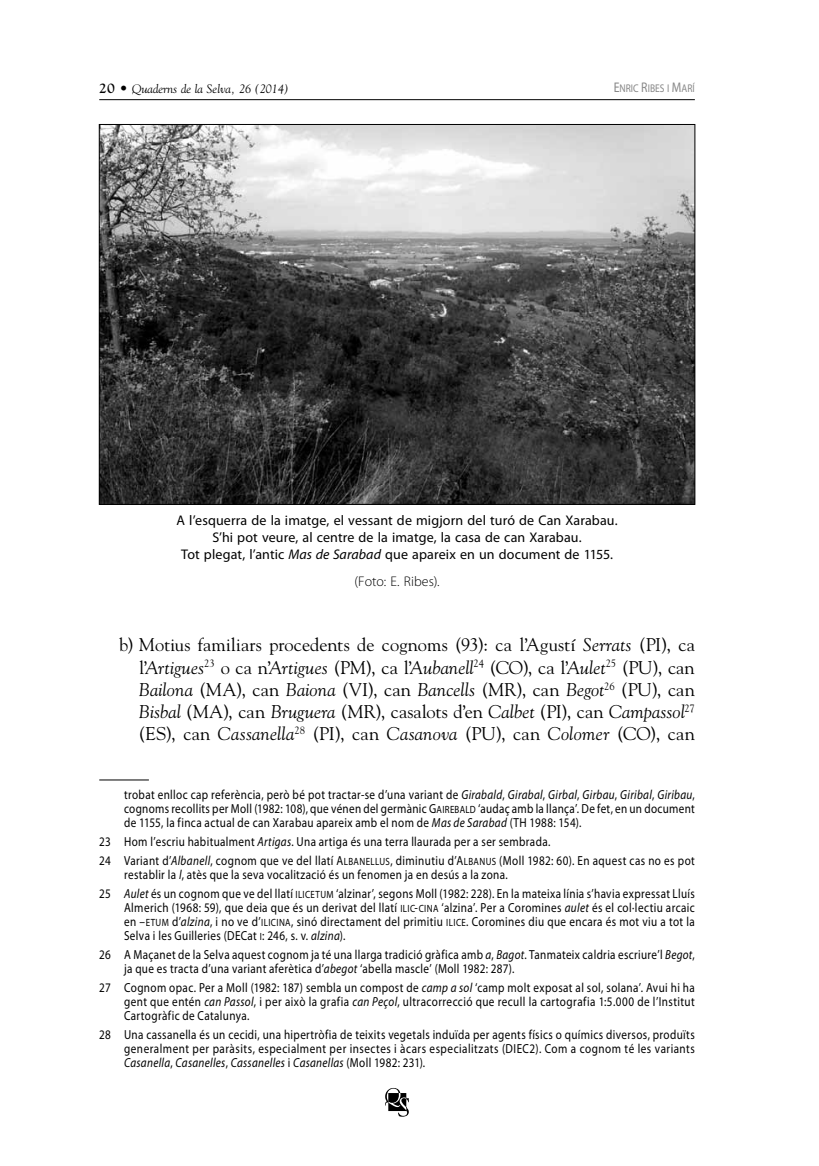
<style>
.page{position:relative;width:819px;height:1166px;background:#fff}
.page>*{position:absolute;margin:0;border:0;box-sizing:border-box;transform-origin:0 0}
.t1{font:18.38px/22.1px "Goudy Std";letter-spacing:.005em;color:#000;text-align:justify}
.t2{font:14px/16.8px "Myriad Pro";letter-spacing:.005em;color:#000;text-align:center}
.t3{font:300 14px "Myriad Pro";color:#000}
.t4{font:13.12px/14px "Myriad Pro";letter-spacing:.035em;color:#000;text-align:justify;scale:.85 1}
.t5{font:italic 12.25px "Goudy Std";letter-spacing:-.005em;color:#000}
.t6{font:11.2px "Myriad Pro Regular SC800";color:#878787;scale:.85 1}
.s1{font-weight:700;font-style:normal;font-size:14px}
.s2{font-size:14px}
.s3{font-style:italic}
.s4{font-family:"Myriad Pro Regular SC800"}
.s5{font-family:"Myriad Pro Regular SC800";font-size:10.5px}
</style>
<div class="page">
<svg style="left:385px;top:1088px;width:24px;height:28px"></svg>
<hr style="left:99px;top:99px;width:595px;height:1px;background:#000">
<hr style="left:99px;top:780px;width:50px;height:1px;background:#000">
<img style="left:101px;top:126px;width:592px;height:377px">
<p class="t5" style="left:99px;top:81px;width:191px"><span class="s1">20 •</span> Quaderns de la Selva, 26 (2014)</p>
<p class="t6" style="left:613px;top:82px;width:97px"><span class="s2">E</span>NRIC <span class="s2">R</span>IBES I <span class="s2">M</span>ARÍ</p>
<p class="t2" style="left:176px;top:512px;width:442px">A l’esquerra de la imatge, el vessant de migjorn del turó de Can Xarabau.<br>S’hi pot veure, al centre de la imatge, la casa de can Xarabau.<br>Tot plegat, l’antic <span class="s3">Mas de Sarabad</span> que apareix en un document de 1155.</p>
<p class="t3" style="left:354px;top:573px;width:86px">(Foto: E. Ribes).</p>
<p class="t1" style="left:139px;top:634px;width:557px;text-indent:-20px">b) Motius familiars procedents de cognoms (93): ca l’Agustí <span class="s3">Serrats</span> (PI), ca l’<span class="s3">Artigues</span><sup>23</sup> o ca n’<span class="s3">Artigues</span> (PM), ca l’<span class="s3">Aubanell</span><sup>24</sup> (CO), ca l’<span class="s3">Aulet</span><sup>25</sup> (PU), can <span class="s3">Bailona</span> (MA), can <span class="s3">Baiona</span> (VI), can <span class="s3">Bancells</span> (MR), can <span class="s3">Begot</span><sup>26</sup> (PU), can <span class="s3">Bisbal</span> (MA), can <span class="s3">Bruguera</span> (MR), casalots d’en <span class="s3">Calbet</span> (PI), can <span class="s3">Campassol</span><sup>27 </sup>(ES), can <span class="s3">Cassanella</span><sup>28</sup> (PI), can <span class="s3">Casanova</span> (PU), can <span class="s3">Colomer</span> (CO), can</p>
<p class="t4" style="left:124px;top:787px;width:673px">trobat enlloc cap referència, però bé pot tractar-se d’una variant de <span class="s3">Girabald</span>, <span class="s3">Girabal</span>, <span class="s3">Girbal</span>, <span class="s3">Girbau</span>, <span class="s3">Giribal</span>, <span class="s3">Giribau</span>, cognoms recollits per Moll (1982: 108), que vénen del germànic <span class="s4">G</span><span class="s5">AIREBALD</span> ‘audaç amb la llança’. De fet, en un document de 1155, la finca actual de can Xarabau apareix amb el nom de <span class="s3">Mas de Sarabad</span> (TH 1988: 154).</p>
<p class="t4" style="left:99px;top:832px;width:702px;line-height:18.9px">23 Hom l’escriu habitualment <span class="s3">Artigas</span>. Una artiga és una terra llaurada per a ser sembrada.<br>24 Variant d’<span class="s3">Albanell</span>, cognom que ve del llatí <span class="s4">A</span><span class="s5">LBANELLUS</span>, diminutiu d’<span class="s4">A</span><span class="s5">LBANUS</span> (Moll 1982: 60). En aquest cas no es pot</p>
<p class="t4" style="left:99px;top:865px;width:702px;line-height:18.9px;text-indent:25px">restablir la <span class="s3">l</span>, atès que la seva vocalització és un fenomen ja en desús a la zona.<br>25 <span class="s3">Aulet</span> és un cognom que ve del llatí <span class="s5">ILICETUM</span> ‘alzinar’, segons Moll (1982: 228). En la mateixa línia s’havia expressat Lluís</p>
<p class="t4" style="left:124px;top:900px;width:673px">Almerich (1968: 59), que deia que és un derivat del llatí <span class="s5">ILIC</span><span class="s4">-</span><span class="s5">CINA</span> ‘alzina’. Per a Coromines <span class="s3">aulet</span> és el col·lectiu arcaic en –<span class="s5">ETUM</span> d’<span class="s3">alzina</span>, i no ve d’<span class="s5">ILICINA</span>, sinó directament del primitiu <span class="s5">ILICE</span>. Coromines diu que encara és mot viu a tot la Selva i les Guilleries (DECat <span class="s5">I</span>: 246, s. v. <span class="s3">alzina</span>).</p>
<p class="t4" style="left:124px;top:947px;width:673px;text-indent:-25px">26 A Maçanet de la Selva aquest cognom ja té una llarga tradició gràfica amb <span class="s3">a</span>, <span class="s3">Bagot</span>. Tanmateix caldria escriure’l <span class="s3">Begot</span>, ja que es tracta d’una variant aferètica d’<span class="s3">abegot</span> ‘abella mascle’ (Moll 1982: 287).</p>
<p class="t4" style="left:124px;top:980px;width:673px;text-indent:-25px">27 Cognom opac. Per a Moll (1982: 187) sembla un compost de <span class="s3">camp a sol</span> ‘camp molt exposat al sol, solana’. Avui hi ha gent que entén <span class="s3">can Passol</span>, i per això la grafia <span class="s3">can Peçol</span>, ultracorrecció que recull la cartografia 1:5.000 de l’Institut Cartogràfic de Catalunya.</p>
<p class="t4" style="left:124px;top:1027px;width:673px;text-indent:-25px">28 Una cassanella és un cecidi, una hipertròfia de teixits vegetals induïda per agents físics o químics diversos, produïts generalment per paràsits, especialment per insectes i àcars especialitzats (DIEC2). Com a cognom té les variants <span class="s3">Casanella</span>, <span class="s3">Casanelles</span>, <span class="s3">Cassanelles</span> i <span class="s3">Casanellas</span> (Moll 1982: 231).</p>
</div>
